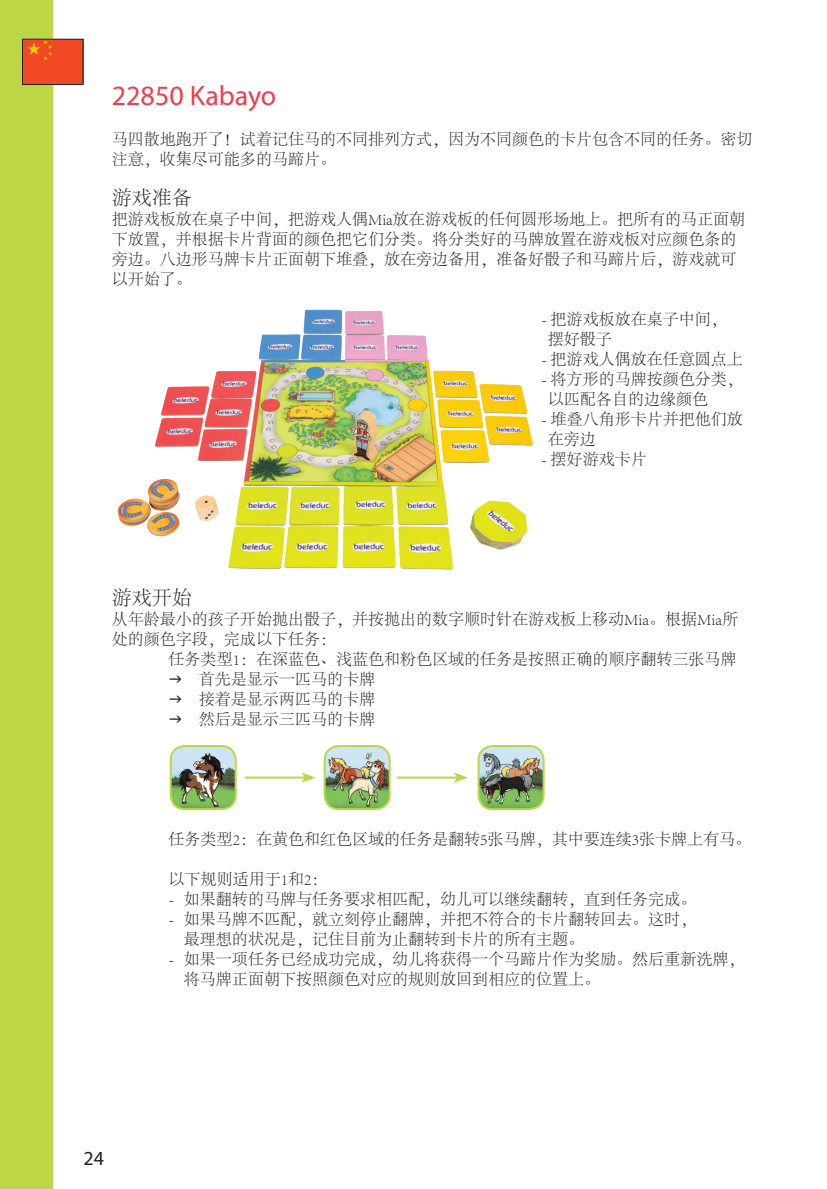
<style>
.page{position:relative;width:827px;height:1189px;background:#fff}
.page>*{position:absolute;margin:0;border:0;box-sizing:border-box;transform-origin:0 0}
.t1{font:28px "Myriad Pro";color:#eb3e51}
.t2{font:300 20px "Adobe Song Std";color:#231f20}
.t3{font:20px "Myriad Pro";color:#231f20}
.t4{font:300 16px/20px "Adobe Song Std";color:#231f20}
</style>
<div class="page">
<div style="left:0;top:0;width:53px;height:1189px;background:#bcd646"></div>
<img style="left:173px;top:748px;width:61px;height:59px">
<img style="left:178px;top:753px;width:46px;height:54px">
<div style="left:170px;top:745px;width:67px;height:65px;border:2px solid #bcd646;border-radius:14px"></div>
<img style="left:326px;top:749px;width:61px;height:58px">
<div style="left:323px;top:745px;width:67px;height:65px;border:2px solid #bcd646;border-radius:14px"></div>
<img style="left:480px;top:748px;width:61px;height:59px">
<div style="left:477px;top:745px;width:67px;height:65px;border:2px solid #bcd646;border-radius:14px"></div>
<hr style="left:245px;top:777px;width:59px;height:2px;background:#bcd646">
<svg style="left:301px;top:772px;width:14px;height:11px"></svg>
<hr style="left:397px;top:777px;width:60px;height:2px;background:#bcd646">
<svg style="left:454px;top:772px;width:14px;height:11px"></svg>
<div style="left:22px;top:39px;width:61px;height:45px;background:#f04923"></div>
<svg style="left:27px;top:41px;width:25px;height:20px"></svg>
<div style="left:22px;top:39px;width:61px;height:46px;border:1px solid #231f20"></div>
<img style="left:117px;top:309px;width:416px;height:261px">
<p class="t1" style="left:112px;top:78px;width:166px">22850 Kabayo</p>
<p class="t4" style="left:112px;top:130px;width:641px">马四散地跑开了！试着记住马的不同排列方式，因为不同颜色的卡片包含不同的任务。密切注意，收集尽可能多的马蹄片。</p>
<p class="t2" style="left:112px;top:187px;width:81px">游戏准备</p>
<p class="t4" style="left:112px;top:210px;width:634px">把游戏板放在桌子中间，把游戏人偶Mia放在游戏板的任何圆形场地上。把所有的马正面朝下放置，并根据卡片背面的颜色把它们分类。将分类好的马牌放置在游戏板对应颜色条的旁边。八边形马牌卡片正面朝下堆叠，放在旁边备用，准备好骰子和马蹄片后，游戏就可以开始了。</p>
<p class="t4" style="left:541px;top:310px;width:187px">- 把游戏板放在桌子中间，</p>
<p class="t4" style="left:548px;top:330px;width:65px">摆好骰子</p>
<p class="t4" style="left:541px;top:350px;width:203px">- 把游戏人偶放在任意圆点上</p>
<p class="t4" style="left:541px;top:370px;width:203px">- 将方形的马牌按颜色分类，</p>
<p class="t4" style="left:548px;top:390px;width:161px">以匹配各自的边缘颜色</p>
<p class="t4" style="left:541px;top:410px;width:203px">- 堆叠八角形卡片并把他们放</p>
<p class="t4" style="left:548px;top:430px;width:49px">在旁边</p>
<p class="t4" style="left:541px;top:450px;width:107px">- 摆好游戏卡片</p>
<p class="t2" style="left:112px;top:587px;width:81px">游戏开始</p>
<p class="t4" style="left:112px;top:610px;width:627px">从年龄最小的孩子开始抛出骰子，并按抛出的数字顺时针在游戏板上移动Mia。根据Mia所处的颜色字段，完成以下任务：</p>
<p class="t4" style="left:169px;top:650px;width:569px">任务类型1：在深蓝色、浅蓝色和粉色区域的任务是按照正确的顺序翻转三张马牌</p>
<p class="t4" style="left:199px;top:670px;width:178px">首先是显示一匹马的卡牌</p>
<p class="t4" style="left:199px;top:690px;width:178px">接着是显示两匹马的卡牌</p>
<p class="t4" style="left:199px;top:710px;width:178px">然后是显示三匹马的卡牌</p>
<p class="t4" style="left:169px;top:830px;width:584px">任务类型2：在黄色和红色区域的任务是翻转5张马牌，其中要连续3张卡牌上有马。</p>
<p class="t4" style="left:169px;top:870px;width:160px">以下规则适用于1和2：</p>
<p class="t4" style="left:169px;top:890px;width:529px">- 如果翻转的马牌与任务要求相匹配，幼儿可以继续翻转，直到任务完成。</p>
<p class="t4" style="left:169px;top:910px;width:529px">- 如果马牌不匹配，就立刻停止翻牌，并把不符合的卡片翻转回去。这时，</p>
<p class="t4" style="left:184px;top:930px;width:401px">最理想的状况是，记住目前为止翻转到卡片的所有主题。</p>
<p class="t4" style="left:169px;top:950px;width:577px">- 如果一项任务已经成功完成，幼儿将获得一个马蹄片作为奖励。然后重新洗牌，</p>
<p class="t4" style="left:184px;top:970px;width:417px">将马牌正面朝下按照颜色对应的规则放回到相应的位置上。</p>
<p class="t3" style="left:83px;top:1146px;width:22px">24</p>
</div>
